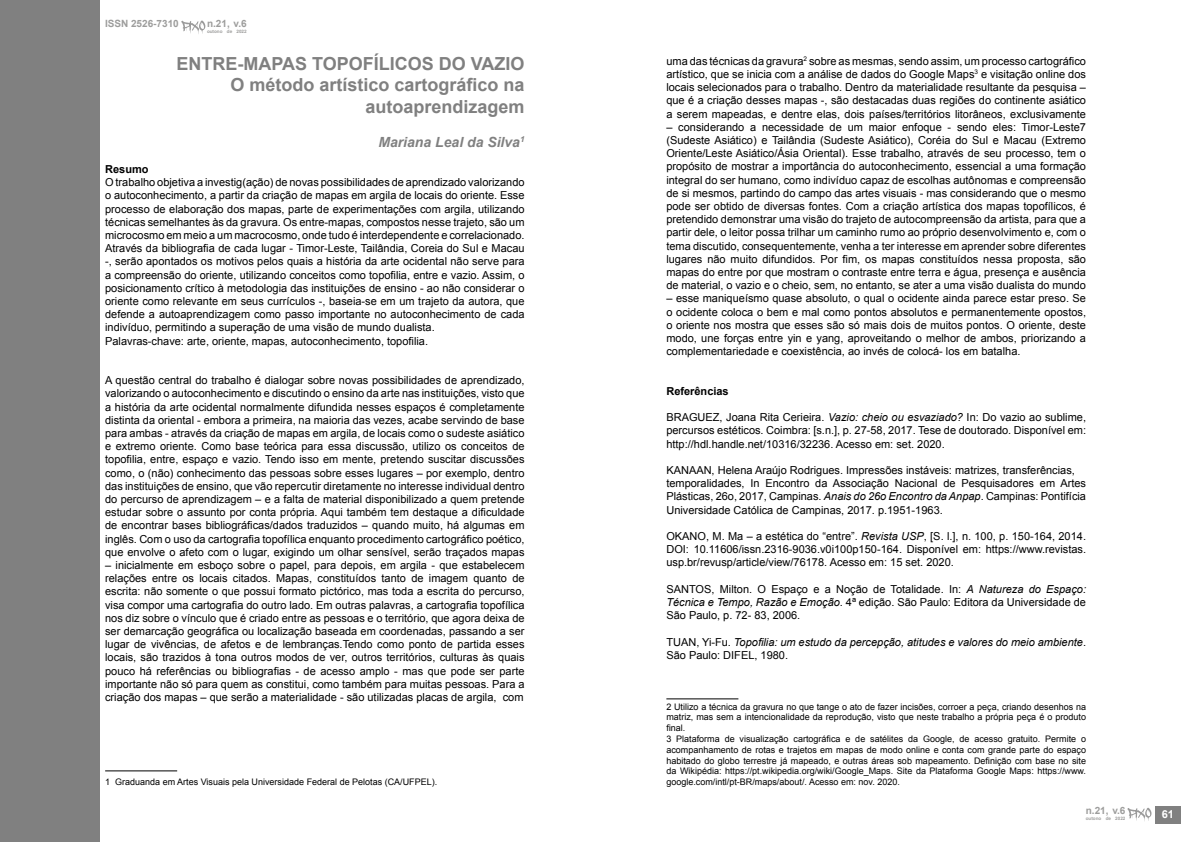
<style>
.page{position:relative;width:1191px;height:842px;background:#fff}
.page>*{position:absolute;margin:0;border:0;box-sizing:border-box;transform-origin:0 0}
.t1{font:700 18px/21.6px "Arial";color:#808080;text-align:right}
.t2{font:italic 700 14px "Arial";color:#808080}
.t3{font:11px/13.2px "Arial";color:#000;text-align:justify}
.t4{font:italic 11px/13.2px "Arial";color:#000}
.t5{font:700 11px "Arial";color:#000}
.t6{font:700 11px "Arial";color:#fff}
.t7{font:700 10px "Arial";color:#9d9d9c}
.t8{font:9px/10.8px "Arial";color:#000}
.t9{font:700 4.6px "Arial";color:#9d9d9c}
.s1{font-style:italic}
.s2{font-style:normal}
</style>
<div class="page">
<hr style="left:105px;top:770px;width:72px;height:1px;background:#000">
<div style="left:0;top:0;width:99px;height:842px;background:#808080"></div>
<hr style="left:666px;top:698px;width:72px;height:1px;background:#000">
<svg style="left:181px;top:21px;width:24px;height:13px"></svg>
<div style="left:1155px;top:806px;width:25px;height:17px;background:#808080"></div>
<svg style="left:1127px;top:808px;width:24px;height:13px"></svg>
<p class="t7" style="left:105px;top:17px;width:75px">ISSN 2526-7310</p>
<p class="t7" style="left:207px;top:17px;width:41px">n.21, v.6</p>
<p class="t9" style="left:207px;top:28px;width:41px">outono de 2022</p>
<h1 class="t1" style="left:176px;top:53px;width:350px">ENTRE-MAPAS TOPOFÍLICOS DO VAZIO<br>O método artístico cartográfico na autoaprendizagem</h1>
<p class="t2" style="left:378px;top:132px;width:148px">Mariana Leal da Silva<sup>1</sup></p>
<p class="t5" style="left:105px;top:162px;width:45px">Resumo</p>
<p class="t3" style="left:105px;top:176px;width:421px;text-align:left">O trabalho objetiva a investig(ação) de novas possibilidades de aprendizado valorizando o autoconhecimento, a partir da criação de mapas em argila de locais do oriente. Esse processo de elaboração dos mapas, parte de experimentações com argila, utilizando técnicas semelhantes às da gravura. Os entre-mapas, compostos nesse trajeto, são um microcosmo em meio a um macrocosmo, onde tudo é interdependente e correlacionado.<br>Através da bibliografia de cada lugar - Timor-Leste, Tailândia, Coreia do Sul e Macau -, serão apontados os motivos pelos quais a história da arte ocidental não serve para a compreensão do oriente, utilizando conceitos como topofilia, entre e vazio. Assim, o posicionamento crítico à metodologia das instituições de ensino - ao não considerar o oriente como relevante em seus currículos -, baseia-se em um trajeto da autora, que defende a autoaprendizagem como passo importante no autoconhecimento de cada indivíduo, permitindo a superação de uma visão de mundo dualista.<br>Palavras-chave: arte, oriente, mapas, autoconhecimento, topofilia.</p>
<p class="t3" style="left:105px;top:374px;width:421px">A questão central do trabalho é dialogar sobre novas possibilidades de aprendizado, valorizando o autoconhecimento e discutindo o ensino da arte nas instituições, visto que a história da arte ocidental normalmente difundida nesses espaços é completamente distinta da oriental - embora a primeira, na maioria das vezes, acabe servindo de base para ambas - através da criação de mapas em argila, de locais como o sudeste asiático e extremo oriente. Como base teórica para essa discussão, utilizo os conceitos de topofilia, entre, espaço e vazio. Tendo isso em mente, pretendo suscitar discussões como, o (não) conhecimento das pessoas sobre esses lugares – por exemplo, dentro das instituições de ensino, que vão repercutir diretamente no interesse individual dentro do percurso de aprendizagem – e a falta de material disponibilizado a quem pretende estudar sobre o assunto por conta própria. Aqui também tem destaque a dificuldade de encontrar bases bibliográficas/dados traduzidos – quando muito, há algumas em inglês. Com o uso da cartografia topofílica enquanto procedimento cartográfico poético, que envolve o afeto com o lugar, exigindo um olhar sensível, serão traçados mapas</p>
<p class="t3" style="left:105px;top:559px;width:421px">– inicialmente em esboço sobre o papel, para depois, em argila - que estabelecem relações entre os locais citados. Mapas, constituídos tanto de imagem quanto de escrita: não somente o que possui formato pictórico, mas toda a escrita do percurso, visa compor uma cartografia do outro lado. Em outras palavras, a cartografia topofílica nos diz sobre o vínculo que é criado entre as pessoas e o território, que agora deixa de ser demarcação geográfica ou localização baseada em coordenadas, passando a ser lugar de vivências, de afetos e de lembranças.Tendo como ponto de partida esses locais, são trazidos à tona outros modos de ver, outros territórios, culturas às quais pouco há referências ou bibliografias - de acesso amplo - mas que pode ser parte importante não só para quem as constitui, como também para muitas pessoas. Para a criação dos mapas – que serão a materialidade - são utilizadas placas de argila, com</p>
<p class="t8" style="left:105px;top:777px;width:333px">1 Graduanda em Artes Visuais pela Universidade Federal de Pelotas (CA/UFPEL).</p>
<p class="t3" style="left:666px;top:54px;width:421px">uma das técnicas da gravura<sup>2</sup> sobre as mesmas, sendo assim, um processo cartográfico artístico, que se inicia com a análise de dados do Google Maps<sup>3</sup> e visitação online dos locais selecionados para o trabalho. Dentro da materialidade resultante da pesquisa – que é a criação desses mapas -, são destacadas duas regiões do continente asiático a serem mapeadas, e dentre elas, dois países/territórios litorâneos, exclusivamente</p>
<p class="t3" style="left:666px;top:120px;width:421px">– considerando a necessidade de um maior enfoque - sendo eles: Timor-Leste7 (Sudeste Asiático) e Tailândia (Sudeste Asiático), Coréia do Sul e Macau (Extremo Oriente/Leste Asiático/Ásia Oriental). Esse trabalho, através de seu processo, tem o propósito de mostrar a importância do autoconhecimento, essencial a uma formação integral do ser humano, como indivíduo capaz de escolhas autônomas e compreensão de si mesmos, partindo do campo das artes visuais - mas considerando que o mesmo pode ser obtido de diversas fontes. Com a criação artística dos mapas topofílicos, é pretendido demonstrar uma visão do trajeto de autocompreensão da artista, para que a partir dele, o leitor possa trilhar um caminho rumo ao próprio desenvolvimento e, com o tema discutido, consequentemente, venha a ter interesse em aprender sobre diferentes lugares não muito difundidos. Por fim, os mapas constituídos nessa proposta, são mapas do entre por que mostram o contraste entre terra e água, presença e ausência de material, o vazio e o cheio, sem, no entanto, se ater a uma visão dualista do mundo</p>
<p class="t3" style="left:666px;top:292px;width:421px">– esse maniqueísmo quase absoluto, o qual o ocidente ainda parece estar preso. Se o ocidente coloca o bem e mal como pontos absolutos e permanentemente opostos, o oriente nos mostra que esses são só mais dois de muitos pontos. O oriente, deste modo, une forças entre yin e yang, aproveitando o melhor de ambos, priorizando a complementariedade e coexistência, ao invés de colocá- los em batalha.</p>
<p class="t5" style="left:666px;top:384px;width:64px">Referências</p>
<p class="t3" style="left:666px;top:411px;width:421px">BRAGUEZ, Joana Rita Cerieira. <span class="s1">Vazio: cheio ou esvaziado?</span> In: Do vazio ao sublime, percursos estéticos. Coimbra: [s.n.], p. 27-58, 2017. Tese de doutorado. Disponível em: http://hdl.handle.net/10316/32236. Acesso em: set. 2020.</p>
<p class="t3" style="left:666px;top:464px;width:421px;text-align:left">KANAAN, Helena Araújo Rodrigues. Impressões instáveis: matrizes, transferências, temporalidades, In Encontro da Associação Nacional de Pesquisadores em Artes Plásticas, 26o, 2017, Campinas. <span class="s1">Anais do 26o Encontro da Anpap</span>. Campinas: Pontifícia Universidade Católica de Campinas, 2017. p.1951-1963.</p>
<p class="t3" style="left:666px;top:530px;width:421px">OKANO, M. Ma – a estética do “entre”. <span class="s1">Revista USP</span>, [S. l.], n. 100, p. 150-164, 2014.<br>DOI: 10.11606/issn.2316-9036.v0i100p150-164. Disponível em: https://www.revistas. usp.br/revusp/article/view/76178. Acesso em: 15 set. 2020.</p>
<p class="t3" style="left:666px;top:582px;width:421px">SANTOS, Milton. O Espaço e a Noção de Totalidade. In: <span class="s1">A Natureza do Espaço:<br>Técnica e Tempo, Razão e Emoção</span>. 4ª edição. São Paulo: Editora da Universidade de São Paulo, p. 72- 83, 2006.</p>
<p class="t4" style="left:666px;top:635px;width:421px"><span class="s2">TUAN, Yi-Fu.</span> Topofilia: um estudo da percepção, atitudes e valores do meio ambiente<span class="s2">.<br>São Paulo: DIFEL, 1980.</span></p>
<p class="t8" style="left:666px;top:701px;width:421px">2 Utilizo a técnica da gravura no que tange o ato de fazer incisões, corroer a peça, criando desenhos na matriz, mas sem a intencionalidade da reprodução, visto que neste trabalho a própria peça é o produto final.<br>3 Plataforma de visualização cartográfica e de satélites da Google, de acesso gratuito. Permite o acompanhamento de rotas e trajetos em mapas de modo online e conta com grande parte do espaço habitado do globo terrestre já mapeado, e outras áreas sob mapeamento. Definição com base no site da Wikipédia: https://pt.wikipedia.org/wiki/Google_Maps. Site da Plataforma Google Maps: https://www. google.com/intl/pt-BR/maps/about/. Acesso em: nov. 2020.</p>
<p class="t7" style="left:1085px;top:804px;width:41px">n.21, v.6</p>
<p class="t9" style="left:1085px;top:815px;width:41px">outono de 2022</p>
<p class="t6" style="left:1161px;top:807px;width:14px">61</p>
</div>
